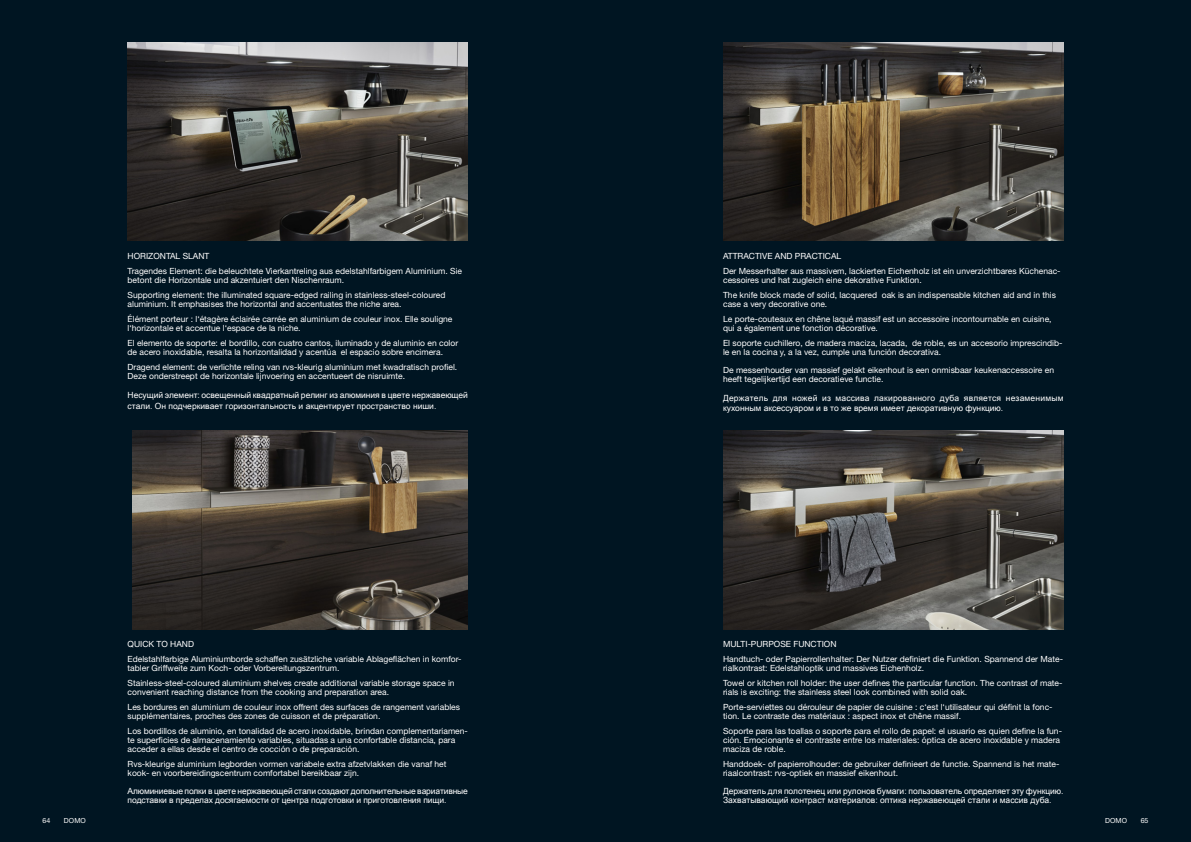
<style>
.page{position:relative;width:1191px;height:842px;background:#001522}
.page>*{position:absolute;margin:0;border:0;box-sizing:border-box;transform-origin:0 0}
.t1{font:8.5px/15px "Helvetica Neue";color:#fff}
.t2{font:8.5px/9px "Arial Unicode MS";letter-spacing:-.005em;color:#fff}
.t3{font:8.5px/10.2px "Arial Unicode MS";letter-spacing:.02em;color:#fff}
.t4{font:7px "Helvetica Neue";letter-spacing:.02em;color:#fff}
</style>
<div class="page">
<img style="left:128px;top:43px;width:340px;height:198px">
<img style="left:132px;top:431px;width:336px;height:198px">
<img style="left:723px;top:43px;width:340px;height:198px">
<img style="left:723px;top:431px;width:340px;height:198px">
<p class="t1" style="left:128px;top:248px;width:336px">HORIZONTAL SLANT<br>Tragendes Element: die beleuchtete Vierkantreling aus edelstahlfarbigem Aluminium. Sie</p>
<p class="t1" style="left:128px;top:272px;width:319px">betont die Horizontale und akzentuiert den Nischenraum.<br>Supporting element: the illuminated square-edged railing in stainless-steel-coloured</p>
<p class="t1" style="left:128px;top:296px;width:326px">aluminium. It emphasises the horizontal and accentuates the niche area.<br>Élément porteur : l‘étagère éclairée carrée en aluminium de couleur inox. Elle souligne</p>
<p class="t1" style="left:128px;top:320px;width:332px">l‘horizontale et accentue l‘espace de la niche.<br>El elemento de soporte: el bordillo, con cuatro cantos, iluminado y de aluminio en color</p>
<p class="t1" style="left:128px;top:344px;width:331px">de acero inoxidable, resalta la horizontalidad y acentúa el espacio sobre encimera.<br>Dragend element: de verlichte reling van rvs-kleurig aluminium met kwadratisch profiel.</p>
<p class="t1" style="left:128px;top:368px;width:279px">Deze onderstreept de horizontale lijnvoering en accentueert de nisruimte.</p>
<p class="t2" style="left:128px;top:390px;width:342px;line-height:10.2px">Несущий элемент: освещенный квадратный релинг из алюминия в цвете нержавеющей стали. Он подчеркивает горизонтальность и акцентирует пространство ниши.</p>
<p class="t1" style="left:128px;top:637px;width:335px">QUICK TO HAND<br>Edelstahlfarbige Aluminiumborde schaffen zusätzliche variable Ablageflächen in komfor-</p>
<p class="t1" style="left:128px;top:661px;width:328px">tabler Griffweite zum Koch- oder Vorbereitungszentrum.<br>Stainless-steel-coloured aluminium shelves create additional variable storage space in</p>
<p class="t1" style="left:128px;top:685px;width:334px">convenient reaching distance from the cooking and preparation area.<br>Les bordures en aluminium de couleur inox offrent des surfaces de rangement variables</p>
<p class="t1" style="left:128px;top:709px;width:342px">supplémentaires, proches des zones de cuisson et de préparation.<br>Los bordillos de aluminio, en tonalidad de acero inoxidable, brindan complementariamen-</p>
<p class="t1" style="left:128px;top:736px;width:329px;line-height:9px">te superficies de almacenamiento variables, situadas a una confortable distancia, para acceder a ellas desde el centro de cocción o de preparación.</p>
<p class="t1" style="left:128px;top:760px;width:320px;line-height:9px">Rvs-kleurige aluminium legborden vormen variabele extra afzetvlakken die vanaf het kook- en voorbereidingscentrum comfortabel bereikbaar zijn.</p>
<p class="t2" style="left:128px;top:787px;width:342px">Алюминиевые полки в цвете нержавеющей стали создают дополнительные вариативные подставки в пределах досягаемости от центра подготовки и приготовления пищи.</p>
<p class="t1" style="left:723px;top:248px;width:339px">ATTRACTIVE AND PRACTICAL<br>Der Messerhalter aus massivem, lackierten Eichenholz ist ein unverzichtbares Küchenac-</p>
<p class="t1" style="left:723px;top:272px;width:334px">cessoires und hat zugleich eine dekorative Funktion.<br>The knife block made of solid, lacquered oak is an indispensable kitchen aid and in this</p>
<p class="t1" style="left:723px;top:296px;width:330px">case a very decorative one.<br>Le porte-couteaux en chêne laqué massif est un accessoire incontournable en cuisine,</p>
<p class="t1" style="left:723px;top:320px;width:341px">qui a également une fonction décorative.<br>El soporte cuchillero, de madera maciza, lacada, de roble, es un accesorio imprescindib-</p>
<p class="t1" style="left:723px;top:343px;width:332px;line-height:18px">le en la cocina y, a la vez, cumple una función decorativa.<br>De messenhouder van massief gelakt eikenhout is een onmisbaar keukenaccessoire en</p>
<p class="t1" style="left:723px;top:371px;width:162px">heeft tegelijkertijd een decoratieve functie.</p>
<p class="t3" style="left:723px;top:393px;width:342px">Держатель для ножей из массива лакированного дуба является незаменимым кухонным аксессуаром и в то же время имеет декоративную функцию.</p>
<p class="t1" style="left:723px;top:637px;width:341px">MULTI-PURPOSE FUNCTION<br>Handtuch- oder Papierrollenhalter: Der Nutzer definiert die Funktion. Spannend der Mate-</p>
<p class="t1" style="left:723px;top:661px;width:341px">rialkontrast: Edelstahloptik und massives Eichenholz.<br>Towel or kitchen roll holder: the user defines the particular function. The contrast of mate-</p>
<p class="t1" style="left:723px;top:685px;width:331px">rials is exciting: the stainless steel look combined with solid oak.<br>Porte-serviettes ou dérouleur de papier de cuisine : c‘est l‘utilisateur qui définit la fonc-</p>
<p class="t1" style="left:723px;top:709px;width:340px">tion. Le contraste des matériaux : aspect inox et chêne massif.<br>Soporte para las toallas o soporte para el rollo de papel: el usuario es quien define la fun-</p>
<p class="t1" style="left:723px;top:736px;width:338px;line-height:9px">ción. Emocionante el contraste entre los materiales: óptica de acero inoxidable y madera maciza de roble.</p>
<p class="t1" style="left:723px;top:760px;width:338px;line-height:9px">Handdoek- of papierrolhouder: de gebruiker definieert de functie. Spannend is het mate&shy;riaalcontrast: rvs-optiek en massief eikenhout.</p>
<p class="t2" style="left:723px;top:787px;width:342px">Держатель для полотенец или рулонов бумаги: пользователь определяет эту функцию.<br>Захватывающий контраст материалов: оптика нержавеющей стали и массив дуба.</p>
<p class="t4" style="left:43px;top:817px;width:9px">64</p>
<p class="t4" style="left:64px;top:817px;width:24px">DOMO</p>
<p class="t4" style="left:1105px;top:817px;width:24px">DOMO</p>
<p class="t4" style="left:1140px;top:817px;width:9px">65</p>
</div>
